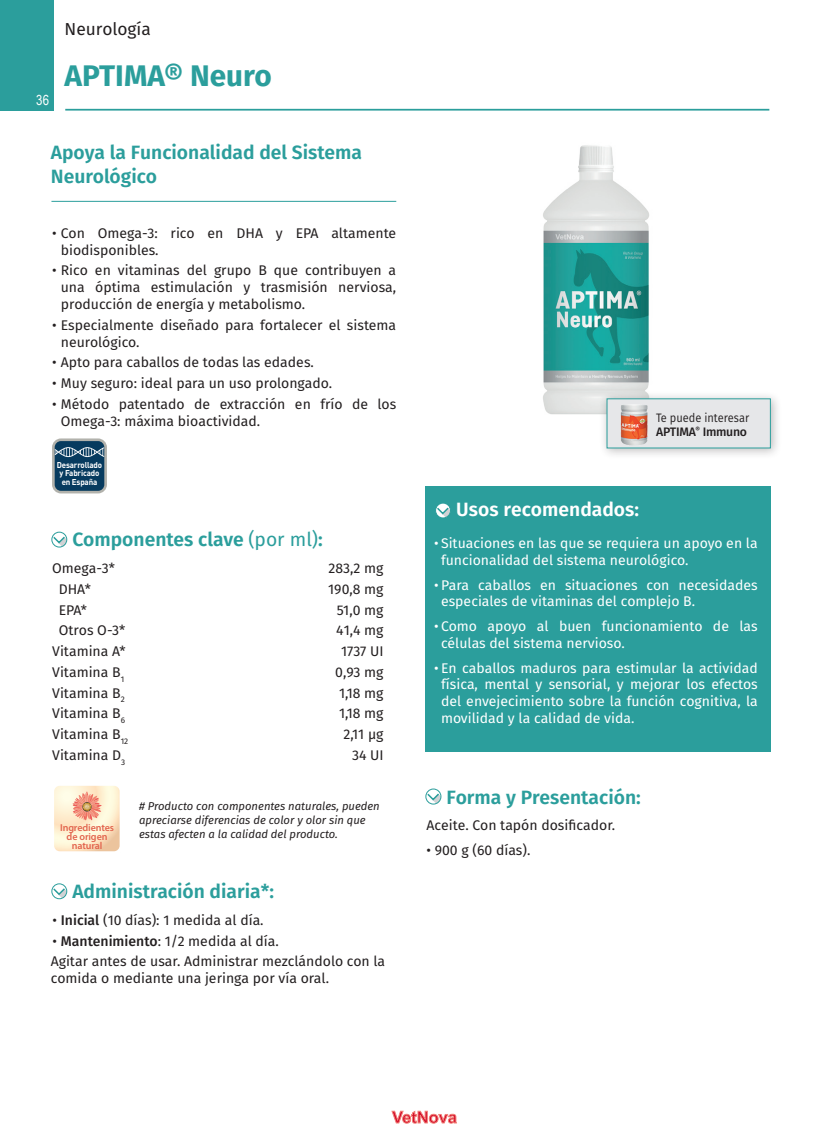
<style>
.page{position:relative;width:819px;height:1141px;background:#fff}
.page>*{position:absolute;margin:0;border:0;box-sizing:border-box;transform-origin:0 0}
.t1{font:700 29.75px "Fira Sans";color:#2b9e9c}
.Parrafo_texto{font:600 19.25px/23.1px "Fira Sans";color:#2b9e9c}
.TEXTO_COMPOSICIÓN{font:600 19.25px "Fira Sans";color:#2b9e9c}
.Parrafo_texto_CARACTERISTICAS{font:600 19.25px "Fira Sans";color:#2b9e9c}
.t2{font:600 19.25px "Fira Sans";color:#fff}
.t3{font:17.32px "Fira Sans";color:#231f20}
.t4{font:14px/16.8px "Fira Sans";color:#fff}
.Parrafo_texto_CARACTERISTICAS-2{font:14px/16.8px "Fira Sans";color:#231f20}
.texto_COMPOSICION{font:14px/16.8px "Fira Sans";color:#231f20}
.t5{font:14px "Arial Narrow";color:#fff}
.Parrafo_texto_CARACTERISTICAS-3{font:12.25px "Fira Sans";color:#231f20;scale:.9 1}
.Parrafo_texto_CARACTERISTICAS-4{font:500 12.25px "Fira Sans";letter-spacing:-.025em;color:#231f20}
.Parrafo_texto_CARACTERISTICAS-5{font:italic 11.38px/14px "Fira Sans";color:#231f20}
.t6{font:600 10.15px/9.5px "Myriad Pro";letter-spacing:-.01em;color:#e2644d;text-align:center}
.t7{font:700 8.4px/8.6px "DIN";letter-spacing:-.02em;color:#fff;text-align:center;scale:.94 1}
.s1{font-weight:400}
.s2{font-weight:500}
</style>
<div class="page">
<svg style="left:391px;top:1111px;width:66px;height:13px"></svg>
<svg style="left:52px;top:438px;width:55px;height:55px;background:#385f79"></svg>
<svg style="left:52px;top:535px;width:15px;height:12px"></svg>
<div style="left:51px;top:532px;width:16px;height:15px;border:1px solid #2a9d9b;border-radius:50%"></div>
<svg style="left:53px;top:887px;width:14px;height:11px"></svg>
<div style="left:51px;top:883px;width:16px;height:16px;border:1px solid #2a9d9b;border-radius:50%"></div>
<hr style="left:51px;top:201px;width:345px;height:1px;background:#2b9e9c">
<svg style="left:54px;top:785px;width:66px;height:67px;background:#fae1c5"></svg>
<div style="left:0;top:0;width:54px;height:110px;background:#2b9e9c"></div>
<hr style="left:65px;top:109px;width:704px;height:2px;background:#2b9e9c">
<img style="left:543px;top:145px;width:106px;height:270px">
<div style="left:425px;top:486px;width:345px;height:266px;background:#2b9e9c"></div>
<svg style="left:437px;top:506px;width:12px;height:10px"></svg>
<div style="left:435px;top:503px;width:16px;height:15px;border:1px solid #2a9d9b;border-radius:50%"></div>
<svg style="left:426px;top:792px;width:15px;height:12px"></svg>
<div style="left:425px;top:789px;width:16px;height:15px;border:1px solid #2a9d9b;border-radius:50%"></div>
<div style="left:599px;top:391px;width:182px;height:68px;background:#231f20;opacity:.3"></div>
<div style="left:606px;top:399px;width:164px;height:49px;background:#e6e7e9"></div>
<img style="left:603px;top:400px;width:54px;height:48px">
<p class="t3" style="left:64px;top:16px;width:88px">Neurología</p>
<p class="t5" style="left:36px;top:90px;width:14px">36</p>
<p class="t1" style="left:64px;top:51px;width:209px">APTIMA® Neuro</p>
<p class="Parrafo_texto" style="left:51px;top:140px;width:313px">Apoya la Funcionalidad del Sistema<br>Neurológico</p>
<p class="Parrafo_texto_CARACTERISTICAS-2" style="left:61px;top:224px;width:337px;text-indent:-9px">• Con Omega-3: rico en DHA y EPA altamente biodisponibles.</p>
<p class="Parrafo_texto_CARACTERISTICAS-2" style="left:61px;top:262px;width:337px;text-align:justify;text-indent:-9px">• Rico en vitaminas del grupo B que contribuyen a una óptima estimulación y trasmisión nerviosa, producción de energía y metabolismo.</p>
<p class="Parrafo_texto_CARACTERISTICAS-2" style="left:61px;top:316px;width:337px;text-indent:-9px">• Especialmente diseñado para fortalecer el sistema neurológico.</p>
<p class="Parrafo_texto_CARACTERISTICAS-2" style="left:52px;top:354px;width:263px">• Apto para caballos de todas las edades.</p>
<p class="Parrafo_texto_CARACTERISTICAS-2" style="left:52px;top:374px;width:282px">• Muy seguro: ideal para un uso prolongado.</p>
<p class="Parrafo_texto_CARACTERISTICAS-2" style="left:61px;top:395px;width:337px;text-indent:-9px">• Método patentado de extracción en frío de los<br>Omega-3: máxima bioactividad.</p>
<p class="t7" style="left:57px;top:460px;width:50px">Desarrollado y Fabricado en España</p>
<p class="TEXTO_COMPOSICIÓN" style="left:72px;top:524px;width:252px">Componentes clave <span class="s1">(por ml)</span>:</p>
<p class="texto_COMPOSICION" style="left:52px;top:559px;width:64px">Omega-3*</p>
<p class="texto_COMPOSICION" style="left:328px;top:559px;width:56px">283,2 mg</p>
<p class="texto_COMPOSICION" style="left:59px;top:580px;width:34px">DHA*</p>
<p class="texto_COMPOSICION" style="left:328px;top:580px;width:57px">190,8 mg</p>
<p class="texto_COMPOSICION" style="left:59px;top:601px;width:30px">EPA*</p>
<p class="texto_COMPOSICION" style="left:337px;top:601px;width:48px">51,0 mg</p>
<p class="texto_COMPOSICION" style="left:59px;top:622px;width:68px">Otros O-3*</p>
<p class="texto_COMPOSICION" style="left:336px;top:622px;width:49px">41,4 mg</p>
<p class="texto_COMPOSICION" style="left:52px;top:642px;width:75px">Vitamina A*</p>
<p class="texto_COMPOSICION" style="left:341px;top:642px;width:44px">1737 UI</p>
<p class="texto_COMPOSICION" style="left:52px;top:663px;width:73px">Vitamina B<sub>1</sub></p>
<p class="texto_COMPOSICION" style="left:335px;top:663px;width:50px">0,93 mg</p>
<p class="texto_COMPOSICION" style="left:52px;top:684px;width:74px">Vitamina B<sub>2</sub></p>
<p class="texto_COMPOSICION" style="left:339px;top:684px;width:46px">1,18 mg</p>
<p class="texto_COMPOSICION" style="left:52px;top:705px;width:74px">Vitamina B<sub>6</sub></p>
<p class="texto_COMPOSICION" style="left:339px;top:705px;width:46px">1,18 mg</p>
<p class="texto_COMPOSICION" style="left:52px;top:726px;width:77px">Vitamina B<sub>12</sub></p>
<p class="texto_COMPOSICION" style="left:343px;top:726px;width:41px">2,11 µg</p>
<p class="texto_COMPOSICION" style="left:52px;top:746px;width:74px">Vitamina D<sub>3</sub></p>
<p class="texto_COMPOSICION" style="left:352px;top:746px;width:33px">34 UI</p>
<p class="t6" style="left:60px;top:822px;width:55px">Ingredientes de origen natural</p>
<p class="Parrafo_texto_CARACTERISTICAS-5" style="left:139px;top:799px;width:242px"># Producto con componentes naturales, pueden apreciarse diferencias de color y olor sin que estas afecten a la calidad del producto.</p>
<p class="Parrafo_texto" style="left:72px;top:879px;width:203px">Administración diaria*:</p>
<p class="texto_COMPOSICION" style="left:53px;top:911px;width:212px">• <span class="s2">Inicial</span> (10 días): 1 medida al día.</p>
<p class="texto_COMPOSICION" style="left:53px;top:932px;width:228px">• <span class="s2">Mantenimiento</span>: 1/2 medida al día.</p>
<p class="texto_COMPOSICION" style="left:51px;top:953px;width:336px">Agitar antes de usar. Administrar mezclándolo con la comida o mediante una jeringa por vía oral.</p>
<p class="Parrafo_texto_CARACTERISTICAS-3" style="left:656px;top:408px;width:105px">Te puede interesar</p>
<p class="Parrafo_texto_CARACTERISTICAS-4" style="left:656px;top:421px;width:92px">APTIMA<sup>®</sup> Immuno</p>
<p class="t2" style="left:456px;top:494px;width:184px">Usos recomendados:</p>
<p class="t4" style="left:441px;top:534px;width:318px;text-indent:-7px">• Situaciones en las que se requiera un apoyo en la funcionalidad del sistema neurológico.</p>
<p class="t4" style="left:441px;top:576px;width:318px;text-indent:-7px">• Para caballos en situaciones con necesidades especiales de vitaminas del complejo B.</p>
<p class="t4" style="left:441px;top:617px;width:318px;text-indent:-7px">• Como apoyo al buen funcionamiento de las células del sistema nervioso.</p>
<p class="t4" style="left:441px;top:659px;width:318px;text-align:justify;text-indent:-7px">• En caballos maduros para estimular la actividad física, mental y sensorial, y mejorar los efectos del envejecimiento sobre la función cognitiva, la movilidad y la calidad de vida.</p>
<p class="Parrafo_texto_CARACTERISTICAS" style="left:446px;top:781px;width:196px">Forma y Presentación:</p>
<p class="texto_COMPOSICION" style="left:426px;top:817px;width:190px">Aceite. Con tapón dosificador.</p>
<p class="texto_COMPOSICION" style="left:426px;top:841px;width:105px">• 900 g (60 días).</p>
</div>
